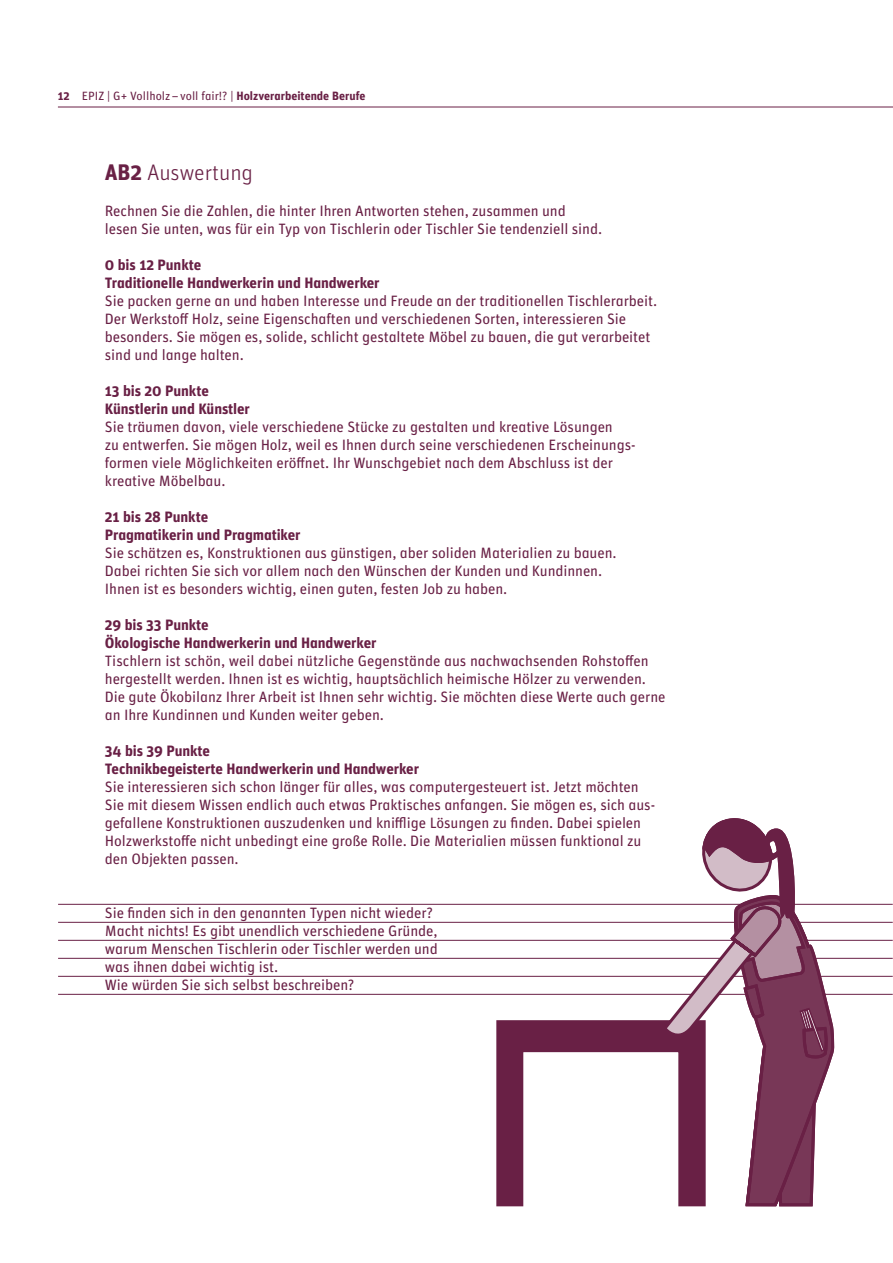
<style>
.page{position:relative;width:893px;height:1263px;background:#fff}
.page>*{position:absolute;margin:0;border:0;box-sizing:border-box;transform-origin:0 0}
.t1{font:22.5px "Unit Light Alternate";letter-spacing:-.005em;color:#692045}
.t2{font:15px/18px "Unit Regular Alternate";letter-spacing:-.005em;color:#692045}
.t3{font:15px/18px "Unit Bold Alternate";letter-spacing:-.005em;color:#692045}
.t4{font:12px "Unit Regular Alternate";color:#692045}
.s1{font-family:"Unit Bold Alternate"}
</style>
<div class="page">
<hr style="left:58px;top:107px;width:835px;height:1px;background:#692045">
<hr style="left:58px;top:904px;width:835px;height:1px;background:#692045">
<hr style="left:58px;top:922px;width:835px;height:1px;background:#692045">
<hr style="left:58px;top:940px;width:835px;height:1px;background:#692045">
<hr style="left:58px;top:958px;width:835px;height:1px;background:#692045">
<hr style="left:58px;top:976px;width:835px;height:1px;background:#692045">
<hr style="left:58px;top:994px;width:835px;height:1px;background:#692045">
<svg style="left:495px;top:818px;width:340px;height:389px"></svg>
<p class="t4" style="left:58px;top:89px;width:309px"><span class="s1">12</span> EPIZ | G+ Vollholz–voll fair!? | <span class="s1">Holzverarbeitende Berufe</span></p>
<h1 class="t1" style="left:105px;top:159px;width:150px"><span class="s1">AB2</span> Auswertung</h1>
<p class="t2" style="left:105px;top:202px;width:499px">Rechnen Sie die Zahlen, die hinter Ihren Antworten stehen, zusammen und lesen Sie unten, was für ein Typ von Tischlerin oder Tischler Sie tendenziell sind.</p>
<p class="t3" style="left:105px;top:255px;width:276px">0 bis 12 Punkte<br>Traditionelle Handwerkerin und Handwerker</p>
<p class="t2" style="left:105px;top:292px;width:554px">Sie packen gerne an und haben Interesse und Freude an der traditionellen Tischlerarbeit.<br>Der Werkstoff Holz, seine Eigenschaften und verschiedenen Sorten, interessieren Sie besonders. Sie mögen es, solide, schlicht gestaltete Möbel zu bauen, die gut verarbeitet sind und lange halten.</p>
<p class="t3" style="left:105px;top:381px;width:147px">13 bis 20 Punkte<br>Künstlerin und Künstler</p>
<p class="t2" style="left:105px;top:418px;width:532px">Sie träumen davon, viele verschiedene Stücke zu gestalten und kreative Lösungen<br>zu entwerfen. Sie mögen Holz, weil es Ihnen durch seine verschiedenen Erscheinungs&shy;formen viele Möglichkeiten eröffnet. Ihr Wunschgebiet nach dem Abschluss ist der kreative Möbelbau.</p>
<p class="t3" style="left:105px;top:507px;width:197px">21 bis 28 Punkte<br>Pragmatikerin und Pragmatiker</p>
<p class="t2" style="left:105px;top:544px;width:513px">Sie schätzen es, Konstruktionen aus günstigen, aber soliden Materialien zu bauen.<br>Dabei richten Sie sich vor allem nach den Wünschen der Kunden und Kundinnen.<br>Ihnen ist es besonders wichtig, einen guten, festen Job zu haben.</p>
<p class="t3" style="left:105px;top:615px;width:273px">29 bis 33 Punkte<br>Ökologische Handwerkerin und Handwerker</p>
<p class="t2" style="left:105px;top:652px;width:562px">Tischlern ist schön, weil dabei nützliche Gegenstände aus nachwachsenden Rohstoffen hergestellt werden. Ihnen ist es wichtig, hauptsächlich heimische Hölzer zu verwenden.<br>Die gute Ökobilanz Ihrer Arbeit ist Ihnen sehr wichtig. Sie möchten diese Werte auch gerne an Ihre Kundinnen und Kunden weiter geben.</p>
<p class="t3" style="left:105px;top:741px;width:316px">34 bis 39 Punkte<br>Technikbegeisterte Handwerkerin und Handwerker</p>
<p class="t2" style="left:105px;top:778px;width:552px">Sie interessieren sich schon länger für alles, was computergesteuert ist. Jetzt möchten Sie mit diesem Wissen endlich auch etwas Praktisches anfangen. Sie mögen es, sich aus&shy;gefallene Konstruktionen auszudenken und knifflige Lösungen zu finden. Dabei spielen Holzwerkstoffe nicht unbedingt eine große Rolle. Die Materialien müssen funktional zu den Objekten passen.</p>
<p class="t2" style="left:105px;top:904px;width:334px">Sie finden sich in den genannten Typen nicht wieder?<br>Macht nichts! Es gibt unendlich verschiedene Gründe, warum Menschen Tischlerin oder Tischler werden und was ihnen dabei wichtig ist.<br>Wie würden Sie sich selbst beschreiben?</p>
</div>
